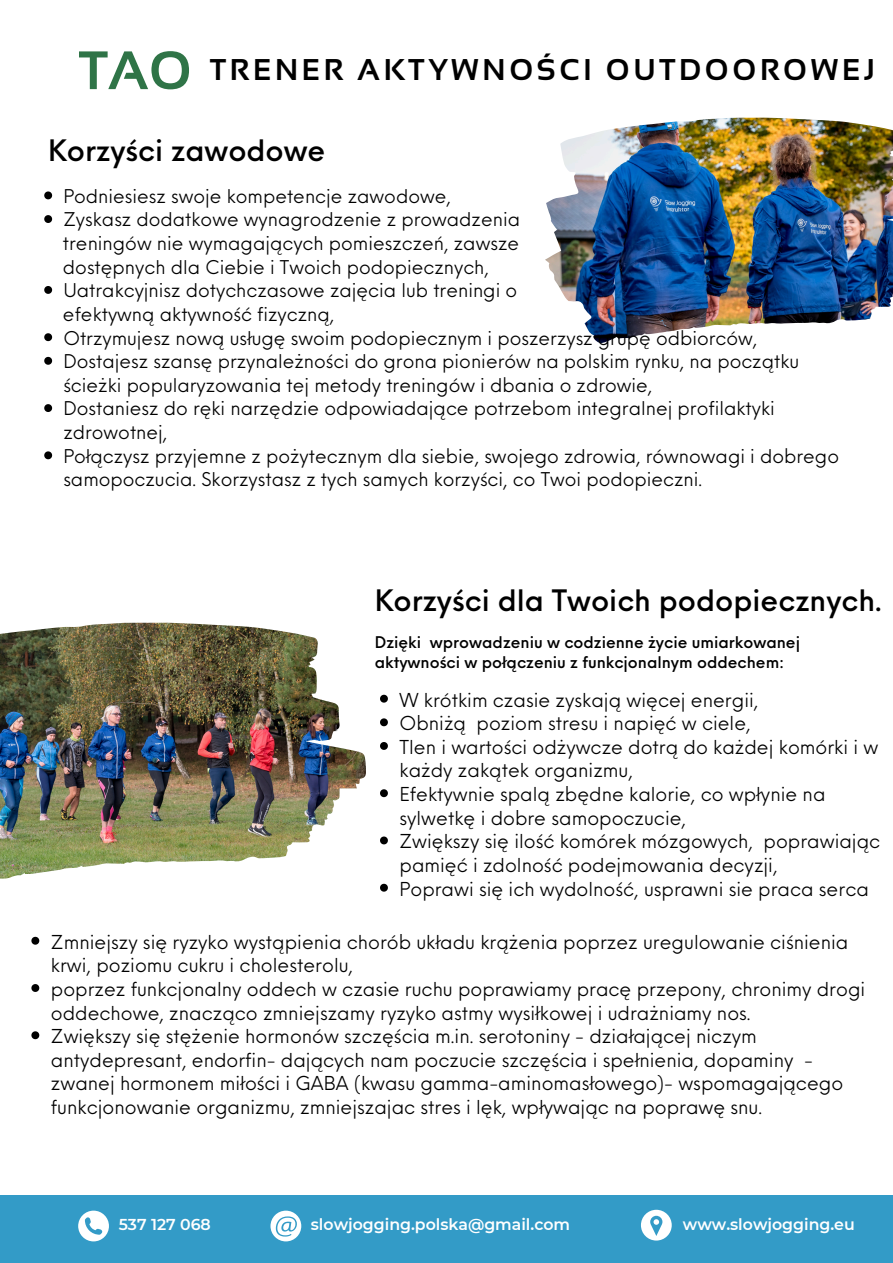
<style>
.page{position:relative;width:893px;height:1263px;background:#fff}
.page>*{position:absolute;margin:0;border:0;box-sizing:border-box;transform-origin:0 0}
.t1{font:700 54px "Sansation";color:#2f7447}
.t2{font:700 30px "Sansation";letter-spacing:.125em;color:#000}
.t3{font:500 28.88px "Neue Einstellung";color:#000}
.t4{font:18.75px/23.6px "Neue Einstellung";color:#000}
.t5{font:18.52px/23.6px "Neue Einstellung";color:#000}
.t6{font:500 15.75px/20.2px "Neue Einstellung";color:#000}
.t7{font:600 15.75px "Montserrat";color:#fff}
</style>
<div class="page">
<img style="left:545px;top:117px;width:348px;height:226px">
<img style="left:0;top:622px;width:365px;height:257px">
<div style="left:0;top:1195px;width:893px;height:68px;background:#339bc7"></div>
<svg style="left:78px;top:1210px;width:31px;height:31px"></svg>
<svg style="left:641px;top:1210px;width:31px;height:30px"></svg>
<svg style="left:270px;top:1210px;width:31px;height:31px"></svg>
<svg style="left:44px;top:191px;width:8px;height:8px"></svg>
<svg style="left:44px;top:215px;width:8px;height:8px"></svg>
<svg style="left:44px;top:286px;width:8px;height:8px"></svg>
<svg style="left:44px;top:333px;width:8px;height:8px"></svg>
<svg style="left:44px;top:357px;width:8px;height:8px"></svg>
<svg style="left:44px;top:404px;width:8px;height:8px"></svg>
<svg style="left:44px;top:451px;width:8px;height:8px"></svg>
<svg style="left:380px;top:695px;width:8px;height:8px"></svg>
<svg style="left:380px;top:718px;width:8px;height:8px"></svg>
<svg style="left:380px;top:742px;width:8px;height:8px"></svg>
<svg style="left:380px;top:789px;width:8px;height:8px"></svg>
<svg style="left:380px;top:836px;width:8px;height:8px"></svg>
<svg style="left:380px;top:884px;width:8px;height:8px"></svg>
<svg style="left:31px;top:937px;width:8px;height:8px"></svg>
<svg style="left:31px;top:984px;width:8px;height:8px"></svg>
<svg style="left:31px;top:1031px;width:8px;height:8px"></svg>
<h1 class="t1" style="left:79px;top:40px;width:114px">TAO</h1>
<h2 class="t2" style="left:210px;top:53px;width:666px">TRENER AKTYWNOŚCI OUTDOOROWEJ</h2>
<h3 class="t3" style="left:48px;top:125px;width:279px">Korzyści zawodowe</h3>
<p class="t5" style="left:63px;top:182px;width:389px">Podniesiesz swoje kompetencje zawodowe,</p>
<p class="t5" style="left:63px;top:206px;width:458px">Zyskasz dodatkowe wynagrodzenie z prowadzenia</p>
<h4 class="t5" style="left:63px;top:230px;width:458px">treningów nie wymagających pomieszczeń, zawsze dostępnych dla Ciebie i Twoich podopiecznych,</h4>
<p class="t5" style="left:63px;top:277px;width:455px">Uatrakcyjnisz dotychczasowe zajęcia lub treningi o</p>
<h4 class="t5" style="left:63px;top:300px;width:273px">efektywną aktywność fizyczną,</h4>
<p class="t5" style="left:63px;top:324px;width:695px">Otrzymujesz nową usługę swoim podopiecznym i poszerzysz grupę odbiorców,</p>
<p class="t5" style="left:63px;top:348px;width:737px">Dostajesz szansę przynależności do grona pionierów na polskim rynku, na początku ścieżki popularyzowania tej metody treningów i dbania o zdrowie,</p>
<p class="t5" style="left:63px;top:395px;width:713px">Dostaniesz do ręki narzędzie odpowiadające potrzebom integralnej profilaktyki zdrowotnej,</p>
<p class="t5" style="left:63px;top:442px;width:777px">Połączysz przyjemne z pożytecznym dla siebie, swojego zdrowia, równowagi i dobrego samopoczucia. Skorzystasz z tych samych korzyści, co Twoi podopieczni.</p>
<p class="t3" style="left:375px;top:575px;width:508px">Korzyści dla Twoich podopiecznych.</p>
<h5 class="t6" style="left:375px;top:630px;width:427px">Dzięki wprowadzeniu w codzienne życie umiarkowanej aktywności w połączeniu z funkcjonalnym oddechem:</h5>
<p class="t4" style="left:399px;top:686px;width:360px">W krótkim czasie zyskają więcej energii,</p>
<p class="t4" style="left:399px;top:710px;width:353px">Obniżą poziom stresu i napięć w ciele,</p>
<p class="t4" style="left:399px;top:733px;width:480px">Tlen i wartości odżywcze dotrą do każdej komórki i w każdy zakątek organizmu,</p>
<p class="t4" style="left:399px;top:780px;width:427px">Efektywnie spalą zbędne kalorie, co wpłynie na sylwetkę i dobre samopoczucie,</p>
<p class="t4" style="left:399px;top:828px;width:482px">Zwiększy się ilość komórek mózgowych, poprawiając pamięć i zdolność podejmowania decyzji,</p>
<p class="t4" style="left:399px;top:875px;width:471px">Poprawi się ich wydolność, usprawni sie praca serca</p>
<p class="t4" style="left:51px;top:928px;width:799px">Zmniejszy się ryzyko wystąpienia chorób układu krążenia poprzez uregulowanie ciśnienia krwi, poziomu cukru i cholesterolu,</p>
<p class="t4" style="left:51px;top:975px;width:816px">poprzez funkcjonalny oddech w czasie ruchu poprawiamy pracę przepony, chronimy drogi oddechowe, znacząco zmniejszamy ryzyko astmy wysiłkowej i udrażniamy nos.</p>
<p class="t4" style="left:51px;top:1022px;width:794px">Zwiększy się stężenie hormonów szczęścia m.in. serotoniny - działającej niczym antydepresant, endorfin- dających nam poczucie szczęścia i spełnienia, dopaminy - zwanej hormonem miłości i GABA (kwasu gamma-aminomasłowego)- wspomagającego funkcjonowanie organizmu, zmniejszajac stres i lęk, wpływając na poprawę snu.</p>
<h3 class="t7" style="left:119px;top:1215px;width:94px">537 127 068</h3>
<p class="t7" style="left:311px;top:1215px;width:261px">slowjogging.polska@gmail.com</p>
<p class="t7" style="left:683px;top:1215px;width:173px">www.slowjogging.eu</p>
</div>
